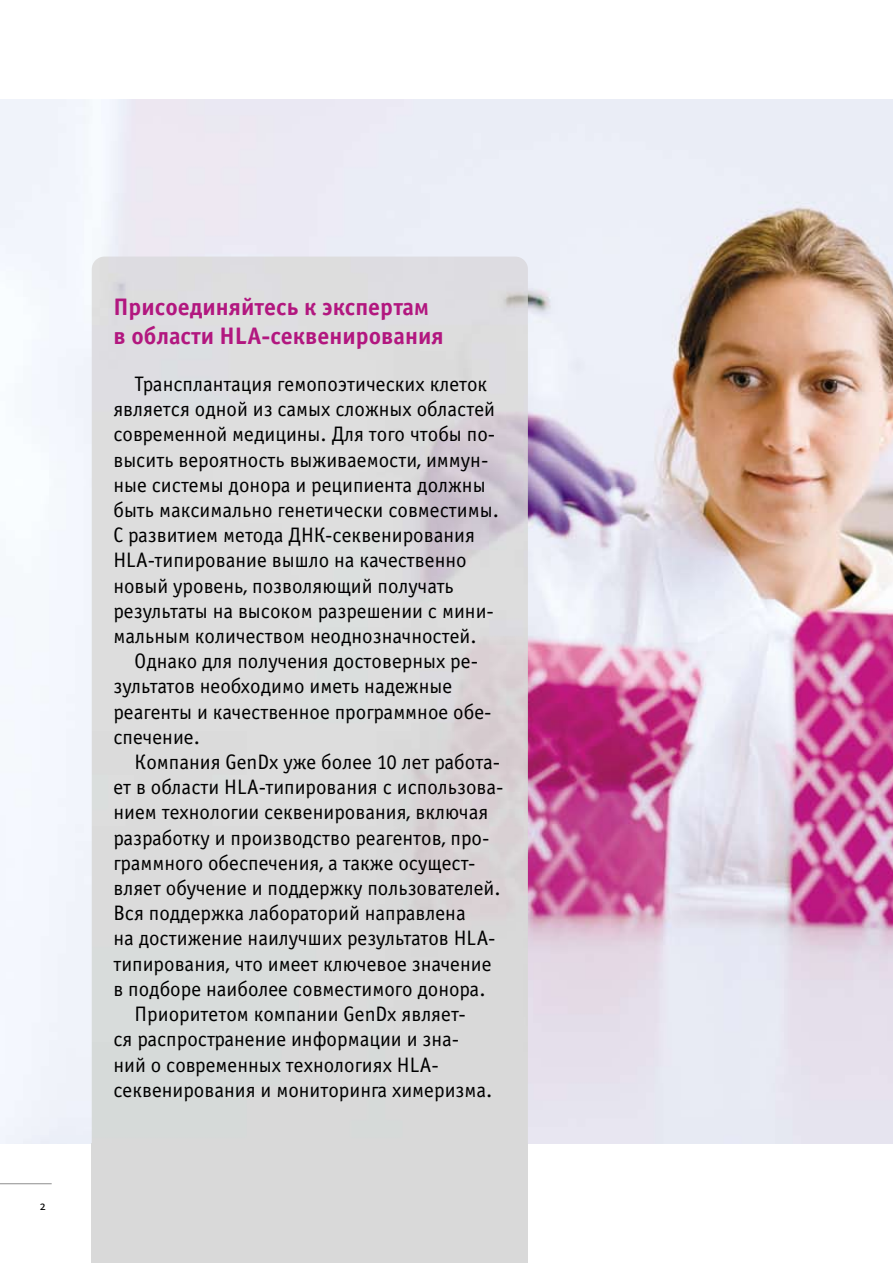
<style>
.page{position:relative;width:893px;height:1263px;background:#fff}
.page>*{position:absolute;margin:0;border:0;box-sizing:border-box;transform-origin:0 0}
.t1{font:24px/28.8px "Officina Sans Bold C";color:#b2177f}
.t2{font:21px/25.2px "Officina Sans Book C";color:#000}
.t3{font:13.5px "Calluna Sans";color:#000}
</style>
<div class="page">
<img style="left:0;top:99px;width:893px;height:1045px">
<div style="left:92px;top:257px;width:436px;height:1006px;background:#dbdbdb"></div>
<hr style="left:0;top:1183px;width:52px;height:1px;background:#8e8e8e">
<p class="t3" style="left:40px;top:1198px;width:7px">2</p>
<p class="t1" style="left:113px;top:293px;width:332px">Присоединяйтесь к экспертам в области HLA-секвенирования</p>
<p class="t2" style="left:113px;top:372px;width:387px;text-indent:21px">Трансплантация гемопоэтических клеток является одной из самых сложных областей современной медицины. Для того чтобы по&shy;высить вероятность выживаемости, иммун&shy;ные системы донора и реципиента должны быть максимально генетически совместимы.<br>С развитием метода ДНК-секвенирования HLA-типирование вышло на качественно новый уровень, позволяющий получать результаты на высоком разрешении с мини&shy;мальным количеством неоднозначностей.</p>
<p class="t2" style="left:113px;top:649px;width:380px;text-indent:21px">Однако для получения достоверных ре&shy;зультатов необходимо иметь надежные реагенты и качественное программное обе&shy;спечение.</p>
<p class="t2" style="left:135px;top:750px;width:367px">Компания GenDx уже более 10 лет работа-</p>
<p class="t2" style="left:113px;top:775px;width:392px">ет в области HLA-типирования с использова-</p>
<p class="t2" style="left:113px;top:800px;width:377px">нием технологии секвенирования, включая</p>
<p class="t2" style="left:113px;top:825px;width:378px">разработку и производство реагентов, про-</p>
<p class="t2" style="left:113px;top:851px;width:364px">граммного обеспечения, а также осущест-</p>
<p class="t2" style="left:113px;top:876px;width:389px">вляет обучение и поддержку пользователей.</p>
<p class="t2" style="left:113px;top:901px;width:354px">Вся поддержка лабораторий направлена</p>
<p class="t2" style="left:113px;top:926px;width:384px">на достижение наилучших результатов HLA-</p>
<p class="t2" style="left:113px;top:951px;width:380px">типирования, что имеет ключевое значение</p>
<p class="t2" style="left:113px;top:977px;width:374px">в подборе наиболее совместимого донора.</p>
<p class="t2" style="left:135px;top:1002px;width:333px">Приоритетом компании GenDx являет-</p>
<p class="t2" style="left:113px;top:1027px;width:347px">ся распространение информации и зна-</p>
<p class="t2" style="left:113px;top:1052px;width:327px">ний о современных технологиях HLA-</p>
<p class="t2" style="left:113px;top:1077px;width:381px">секвенирования и мониторинга химеризма.</p>
</div>
